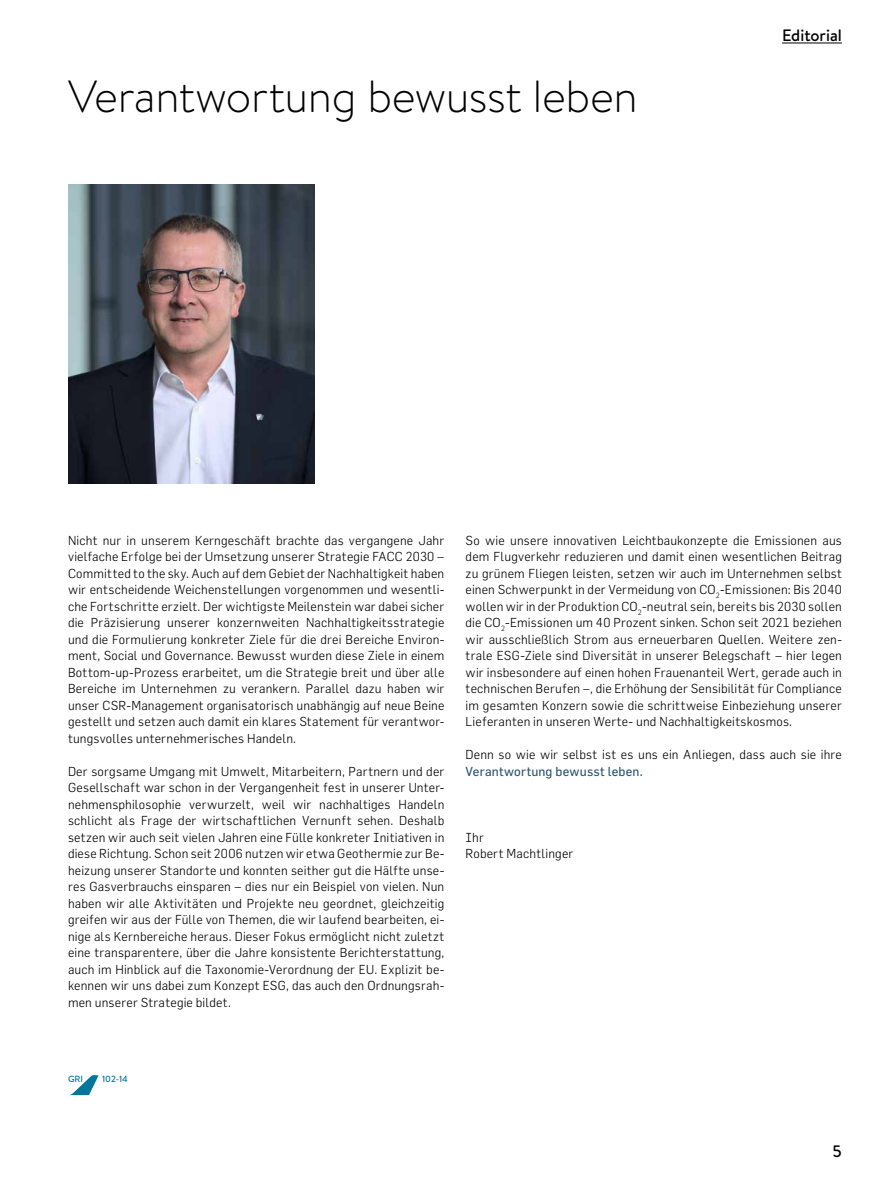
<style>
.page{position:relative;width:893px;height:1191px;background:#fff}
.page>*{position:absolute;margin:0;border:0;box-sizing:border-box;transform-origin:0 0}
.t1{font:300 45px "Brandon Text";letter-spacing:-.01em;color:#000}
.t2{font:500 16.5px "Brandon Text";color:#000}
.t3{font:300 12.75px/16.5px "Flama";letter-spacing:.015em;color:#000;text-align:justify}
.t4{font:12.75px "Flama";letter-spacing:.015em;color:#295470}
.t5{font:500 9px "Brandon Text";color:#00769b}
</style>
<div class="page">
<svg style="left:70px;top:1075px;width:29px;height:20px"></svg>
<img style="left:68px;top:185px;width:247px;height:299px">
<hr style="left:782px;top:43px;width:60px;height:1px;background:#000">
<h1 class="t1" style="left:68px;top:66px;width:571px">Verantwortung bewusst leben</h1>
<p class="t2" style="left:782px;top:24px;width:61px">Editorial</p>
<p class="t3" style="left:68px;top:531px;width:378px">Nicht nur in unserem Kerngeschäft brachte das vergangene Jahr vielfache Erfolge bei der Umsetzung unserer Strategie FACC 2030 – Committed to the sky. Auch auf dem Gebiet der Nachhaltigkeit haben wir entscheidende Weichenstellungen vorgenommen und wesentli&shy;che Fortschritte erzielt. Der wichtigste Meilenstein war dabei sicher die Präzisierung unserer konzernweiten Nachhaltigkeitsstrategie und die Formulierung konkreter Ziele für die drei Bereiche Environ&shy;ment, Social und Governance. Bewusst wurden diese Ziele in einem Bottom-up-Prozess erarbeitet, um die Strategie breit und über alle Bereiche im Unternehmen zu verankern. Parallel dazu haben wir unser CSR-Management organisatorisch unabhängig auf neue Beine gestellt und setzen auch damit ein klares Statement für verantwor&shy;tungsvolles unternehmerisches Handeln.</p>
<p class="t3" style="left:68px;top:762px;width:378px">Der sorgsame Umgang mit Umwelt, Mitarbeitern, Partnern und der Gesellschaft war schon in der Vergangenheit fest in unserer Unter&shy;nehmensphilosophie verwurzelt, weil wir nachhaltiges Handeln schlicht als Frage der wirtschaftlichen Vernunft sehen. Deshalb setzen wir auch seit vielen Jahren eine Fülle konkreter Initiativen in diese Richtung. Schon seit 2006 nutzen wir etwa Geothermie zur Be&shy;heizung unserer Standorte und konnten seither gut die Hälfte unse&shy;res Gasverbrauchs einsparen – dies nur ein Beispiel von vielen. Nun haben wir alle Aktivitäten und Projekte neu geordnet, gleichzeitig greifen wir aus der Fülle von Themen, die wir laufend bearbeiten, ei&shy;nige als Kernbereiche heraus. Dieser Fokus ermöglicht nicht zuletzt eine transparentere, über die Jahre konsistente Berichterstattung, auch im Hinblick auf die Taxonomie-Verordnung der EU. Explizit be&shy;kennen wir uns dabei zum Konzept ESG, das auch den Ordnungsrah&shy;men unserer Strategie bildet.</p>
<p class="t3" style="left:466px;top:531px;width:378px">So wie unsere innovativen Leichtbaukonzepte die Emissionen aus dem Flugverkehr reduzieren und damit einen wesentlichen Beitrag zu grünem Fliegen leisten, setzen wir auch im Unternehmen selbst einen Schwerpunkt in der Vermeidung von CO<sub>2</sub>-Emissionen: Bis 2040 wollen wir in der Produktion CO<sub>2</sub>-neutral sein, bereits bis 2030 sollen die CO<sub>2</sub>-Emissionen um 40 Prozent sinken. Schon seit 2021 beziehen wir ausschließlich Strom aus erneuerbaren Quellen. Weitere zen&shy;trale ESG-Ziele sind Diversität in unserer Belegschaft – hier legen wir insbesondere auf einen hohen Frauenanteil Wert, gerade auch in technischen Berufen –, die Erhöhung der Sensibilität für Compliance im gesamten Konzern sowie die schrittweise Einbeziehung unserer Lieferanten in unseren Werte- und Nachhaltigkeitskosmos.</p>
<p class="t3" style="left:466px;top:746px;width:378px">Denn so wie wir selbst ist es uns ein Anliegen, dass auch sie ihre</p>
<p class="t4" style="left:466px;top:763px;width:179px">Verantwortung bewusst leben.</p>
<p class="t3" style="left:466px;top:828px;width:109px">Ihr<br>Robert Machtlinger</p>
<p class="t5" style="left:68px;top:1073px;width:17px">GRI</p>
<p class="t5" style="left:102px;top:1073px;width:27px">102-14</p>
<p class="t2" style="left:833px;top:1139px;width:11px">5</p>
</div>
